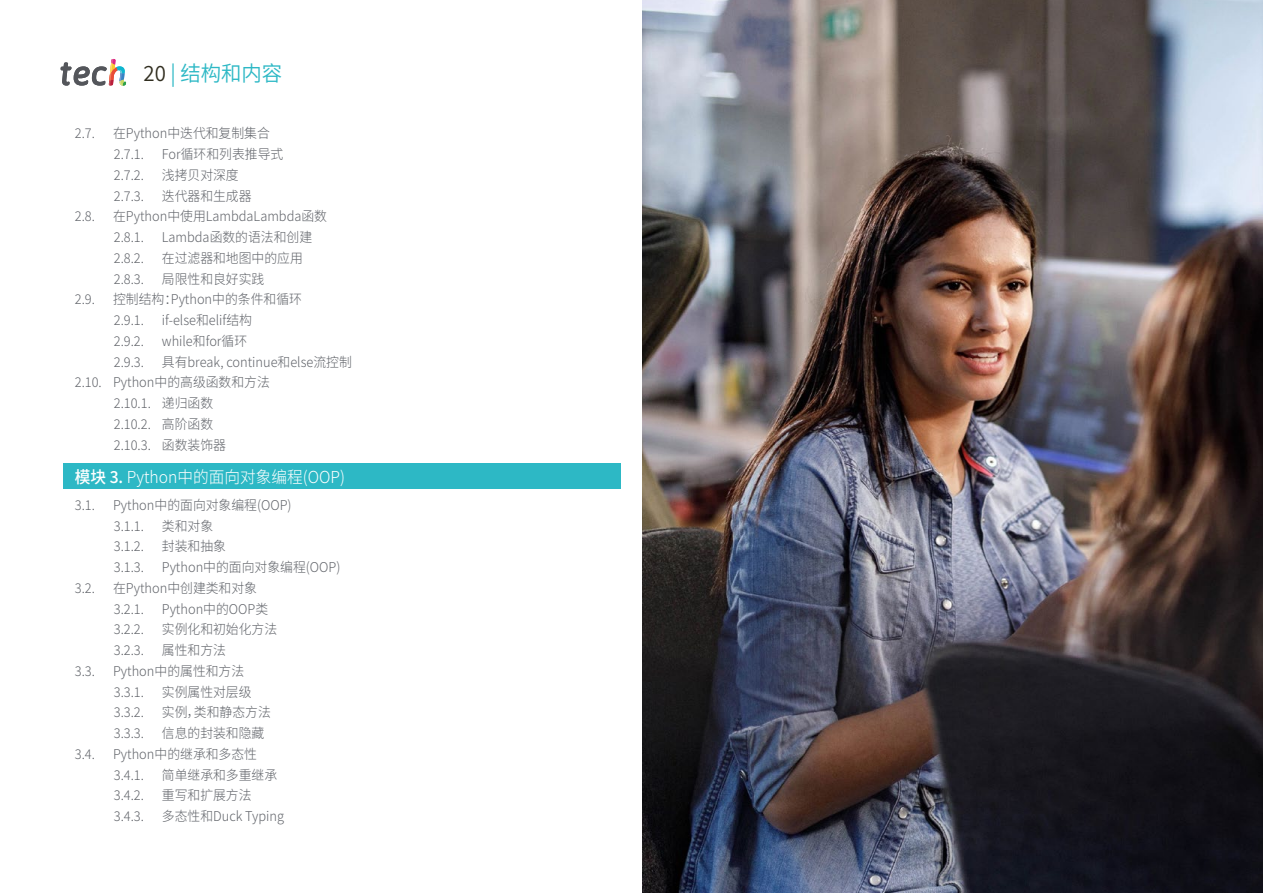
<style>
.page{position:relative;width:1263px;height:893px;background:#fff}
.page>*{position:absolute;margin:0;border:0;box-sizing:border-box;transform-origin:0 0}
.t1{font:21px "Source Han Sans CN";color:#2db8c5}
.t2{font:300 16.5px "Source Han Sans CN";color:#fff;scale:.95 1}
.t3{font:300 13.5px/20.7px "Source Han Sans CN";color:#61646a;scale:.95 1}
.s1{color:#312e20}
.s2{font-weight:500}
</style>
<div class="page">
<img style="left:642px;top:0;width:621px;height:893px">
<div style="left:64px;top:463px;width:557px;height:26px;background:#2db8c5"></div>
<svg style="left:61px;top:59px;width:65px;height:27px"></svg>
<h1 class="t1" style="left:144px;top:61px;width:140px"><span class="s1">20</span> | 结构和内容</h1>
<p class="t3" style="left:75px;top:123px;width:23px">2.7.</p>
<p class="t3" style="left:113px;top:123px;width:167px">在Python中迭代和复制集合<br>2.7.1.</p>
<p class="t3" style="left:162px;top:144px;width:129px">For循环和列表推导式</p>
<p class="t3" style="left:114px;top:165px;width:33px">2.7.2.</p>
<p class="t3" style="left:162px;top:165px;width:83px">浅拷贝对深度</p>
<p class="t3" style="left:114px;top:186px;width:33px">2.7.3.</p>
<p class="t3" style="left:162px;top:186px;width:96px">迭代器和生成器</p>
<p class="t3" style="left:75px;top:206px;width:23px">2.8.</p>
<p class="t3" style="left:113px;top:206px;width:227px">在Python中使用LambdaLambda函数<br>2.8.1.</p>
<p class="t3" style="left:162px;top:227px;width:160px">Lambda函数的语法和创建</p>
<p class="t3" style="left:114px;top:248px;width:33px">2.8.2.</p>
<p class="t3" style="left:162px;top:248px;width:150px">在过滤器和地图中的应用</p>
<p class="t3" style="left:114px;top:269px;width:33px">2.8.3.</p>
<p class="t3" style="left:162px;top:269px;width:109px">局限性和良好实践</p>
<p class="t3" style="left:75px;top:289px;width:23px">2.9.</p>
<p class="t3" style="left:113px;top:289px;width:200px">控制结构：Python中的条件和循环<br>2.9.1.</p>
<p class="t3" style="left:162px;top:310px;width:96px">if-else和elif结构</p>
<p class="t3" style="left:114px;top:331px;width:33px">2.9.2.</p>
<p class="t3" style="left:162px;top:331px;width:91px">while和for循环</p>
<p class="t3" style="left:114px;top:352px;width:33px">2.9.3.</p>
<p class="t3" style="left:162px;top:352px;width:202px">具有break, continue和else流控制</p>
<p class="t3" style="left:75px;top:372px;width:207px">2.10. Python中的高级函数和方法</p>
<p class="t3" style="left:114px;top:393px;width:106px">2.10.1. 递归函数</p>
<p class="t3" style="left:114px;top:414px;width:106px">2.10.2. 高阶函数</p>
<p class="t3" style="left:114px;top:435px;width:120px">2.10.3. 函数装饰器</p>
<p class="t2" style="left:75px;top:467px;width:286px"><span class="s2">模块 3.</span> Python中的面向对象编程(OOP)</p>
<p class="t3" style="left:75px;top:495px;width:23px">3.1.</p>
<p class="t3" style="left:113px;top:495px;width:189px">Python中的面向对象编程(OOP)<br>3.1.1.</p>
<p class="t3" style="left:162px;top:516px;width:55px">类和对象</p>
<p class="t3" style="left:114px;top:536px;width:33px">3.1.2.</p>
<p class="t3" style="left:162px;top:536px;width:69px">封装和抽象</p>
<p class="t3" style="left:114px;top:557px;width:33px">3.1.3.</p>
<p class="t3" style="left:162px;top:557px;width:189px">Python中的面向对象编程(OOP)</p>
<p class="t3" style="left:75px;top:578px;width:23px">3.2.</p>
<p class="t3" style="left:113px;top:578px;width:153px">在Python中创建类和对象<br>3.2.1.</p>
<p class="t3" style="left:162px;top:599px;width:113px">Python中的OOP类</p>
<p class="t3" style="left:114px;top:619px;width:33px">3.2.2.</p>
<p class="t3" style="left:162px;top:619px;width:123px">实例化和初始化方法</p>
<p class="t3" style="left:114px;top:640px;width:33px">3.2.3.</p>
<p class="t3" style="left:162px;top:640px;width:69px">属性和方法</p>
<p class="t3" style="left:75px;top:661px;width:23px">3.3.</p>
<p class="t3" style="left:113px;top:661px;width:140px">Python中的属性和方法<br>3.3.1.</p>
<p class="t3" style="left:162px;top:682px;width:96px">实例属性对层级</p>
<p class="t3" style="left:114px;top:702px;width:33px">3.3.2.</p>
<p class="t3" style="left:162px;top:702px;width:116px">实例，类和静态方法</p>
<p class="t3" style="left:114px;top:723px;width:33px">3.3.3.</p>
<p class="t3" style="left:162px;top:723px;width:109px">信息的封装和隐藏</p>
<p class="t3" style="left:75px;top:744px;width:23px">3.4.</p>
<p class="t3" style="left:113px;top:744px;width:153px">Python中的继承和多态性<br>3.4.1.</p>
<p class="t3" style="left:162px;top:765px;width:123px">简单继承和多重继承</p>
<p class="t3" style="left:114px;top:785px;width:33px">3.4.2.</p>
<p class="t3" style="left:162px;top:785px;width:96px">重写和扩展方法</p>
<p class="t3" style="left:114px;top:806px;width:33px">3.4.3.</p>
<p class="t3" style="left:162px;top:806px;width:130px">多态性和Duck Typing</p>
</div>
